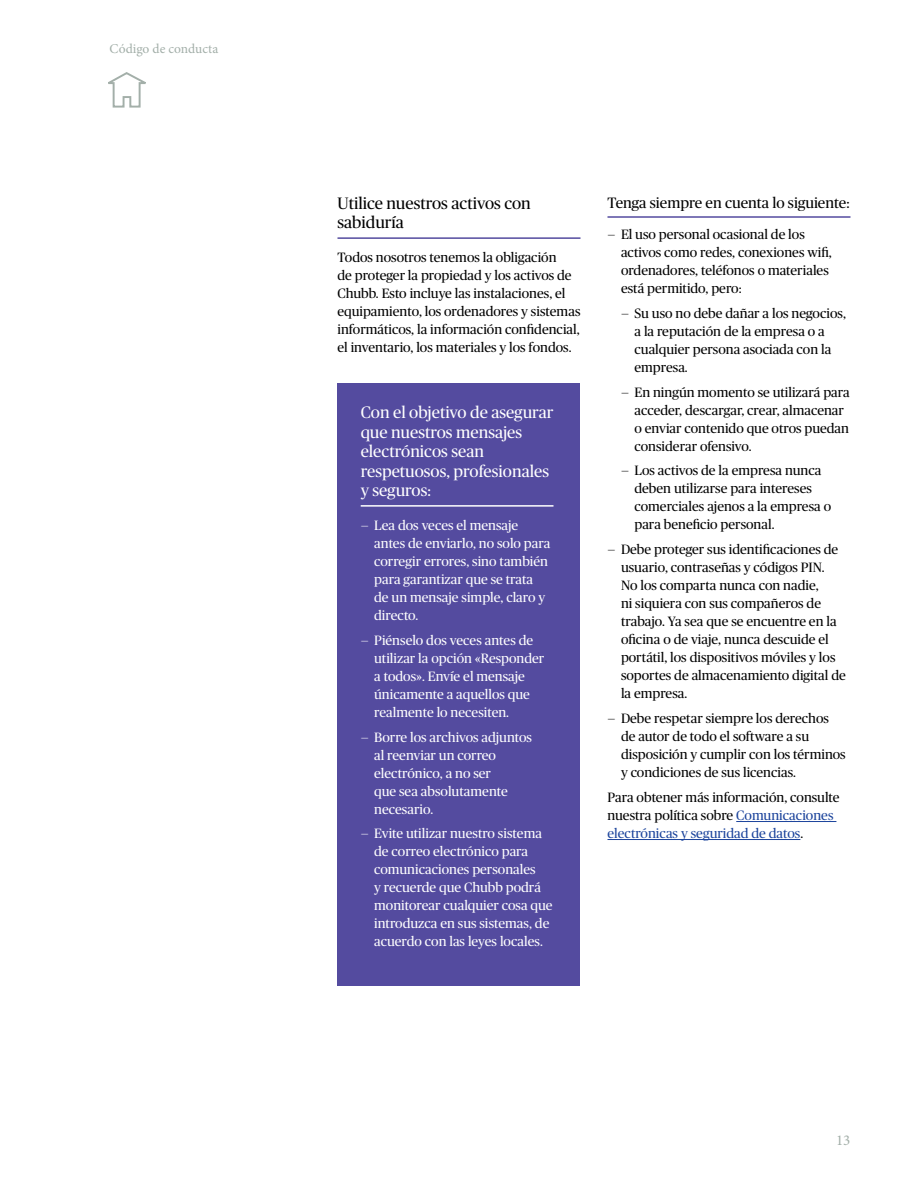
<style>
.page{position:relative;width:918px;height:1188px;background:#fff}
.page>*{position:absolute;margin:0;border:0;box-sizing:border-box;transform-origin:0 0}
.t1{font:16.5px/19.5px "Chubb Publico";color:#fff}
.t2{font:16.5px/19.5px "Chubb Publico";color:#000}
.t3{font:15px "Chubb Publico";color:#000}
.t4{font:15px "Minion Pro";color:#a3afa9}
.t5{font:13.5px/18px "Chubb Publico";color:#000}
.t6{font:13.5px/18px "Chubb Publico";color:#fff}
.t7{font:13.5px "Minion Pro";color:#a3afa9}
.s1{color:#1c449c}
</style>
<div class="page">
<svg style="left:108px;top:72px;width:38px;height:36px"></svg>
<hr style="left:608px;top:216px;width:242px;height:2px;background:#544b9f">
<hr style="left:736px;top:821px;width:100px;height:1px;background:#1c449c">
<hr style="left:608px;top:839px;width:192px;height:1px;background:#1c449c">
<div style="left:338px;top:383px;width:242px;height:603px;background:#544b9f"></div>
<hr style="left:338px;top:237px;width:242px;height:2px;background:#544b9f">
<hr style="left:361px;top:505px;width:193px;height:2px;background:#fff">
<p class="t7" style="left:110px;top:39px;width:110px">Código de conducta</p>
<p class="t2" style="left:338px;top:193px;width:195px">Utilice nuestros activos con sabiduría</p>
<p class="t5" style="left:338px;top:248px;width:244px">Todos nosotros tenemos la obligación<br>de proteger la propiedad y los activos de Chubb. Esto incluye las instalaciones, el equipamiento, los ordenadores y sistemas informáticos, la información confidencial, el inventario, los materiales y los fondos.</p>
<p class="t1" style="left:361px;top:402px;width:194px">Con el objetivo de asegurar que nuestros mensajes electrónicos sean respetuosos, profesionales y seguros:</p>
<p class="t6" style="left:374px;top:516px;width:178px;text-indent:-14px">— Lea dos veces el mensaje antes de enviarlo, no solo para corregir errores, sino también para garantizar que se trata de un mensaje simple, claro y directo.</p>
<p class="t6" style="left:374px;top:630px;width:172px;text-indent:-14px">— Piénselo dos veces antes de utilizar la opción «Responder a todos». Envíe el mensaje únicamente a aquellos que realmente lo necesiten.</p>
<p class="t6" style="left:374px;top:727px;width:159px;text-indent:-14px">— Borre los archivos adjuntos al reenviar un correo electrónico, a no ser<br>que sea absolutamente necesario.</p>
<p class="t6" style="left:374px;top:824px;width:180px;text-indent:-14px">— Evite utilizar nuestro sistema de correo electrónico para comunicaciones personales<br>y recuerde que Chubb podrá monitorear cualquier cosa que introduzca en sus sistemas, de acuerdo con las leyes locales.</p>
<p class="t3" style="left:608px;top:192px;width:244px">Tenga siempre en cuenta lo siguiente:</p>
<p class="t5" style="left:621px;top:225px;width:212px;text-indent:-14px">— El uso personal ocasional de los activos como redes, conexiones wifi, ordenadores, teléfonos o materiales está permitido, pero:</p>
<p class="t5" style="left:634px;top:304px;width:213px;text-indent:-14px">— Su uso no debe dañar a los negocios, a la reputación de la empresa o a cualquier persona asociada con la empresa.</p>
<p class="t5" style="left:634px;top:382px;width:217px;text-indent:-14px">— En ningún momento se utilizará para acceder, descargar, crear, almacenar o enviar contenido que otros puedan considerar ofensivo.</p>
<p class="t5" style="left:634px;top:461px;width:198px;text-indent:-14px">— Los activos de la empresa nunca deben utilizarse para intereses comerciales ajenos a la empresa o para beneficio personal.</p>
<p class="t5" style="left:621px;top:540px;width:226px;text-indent:-14px">— Debe proteger sus identificaciones de usuario, contraseñas y códigos PIN.<br>No los comparta nunca con nadie,<br>ni siquiera con sus compañeros de trabajo. Ya sea que se encuentre en la oficina o de viaje, nunca descuide el portátil, los dispositivos móviles y los soportes de almacenamiento digital de la empresa.</p>
<p class="t5" style="left:621px;top:708px;width:226px;text-indent:-14px">— Debe respetar siempre los derechos de autor de todo el software a su disposición y cumplir con los términos y condiciones de sus licencias.</p>
<p class="t5" style="left:608px;top:787px;width:234px">Para obtener más información, consulte nuestra política sobre <span class="s1">Comunicaciones electrónicas y seguridad de datos</span>.</p>
<p class="t4" style="left:836px;top:1130px;width:16px">13</p>
</div>
